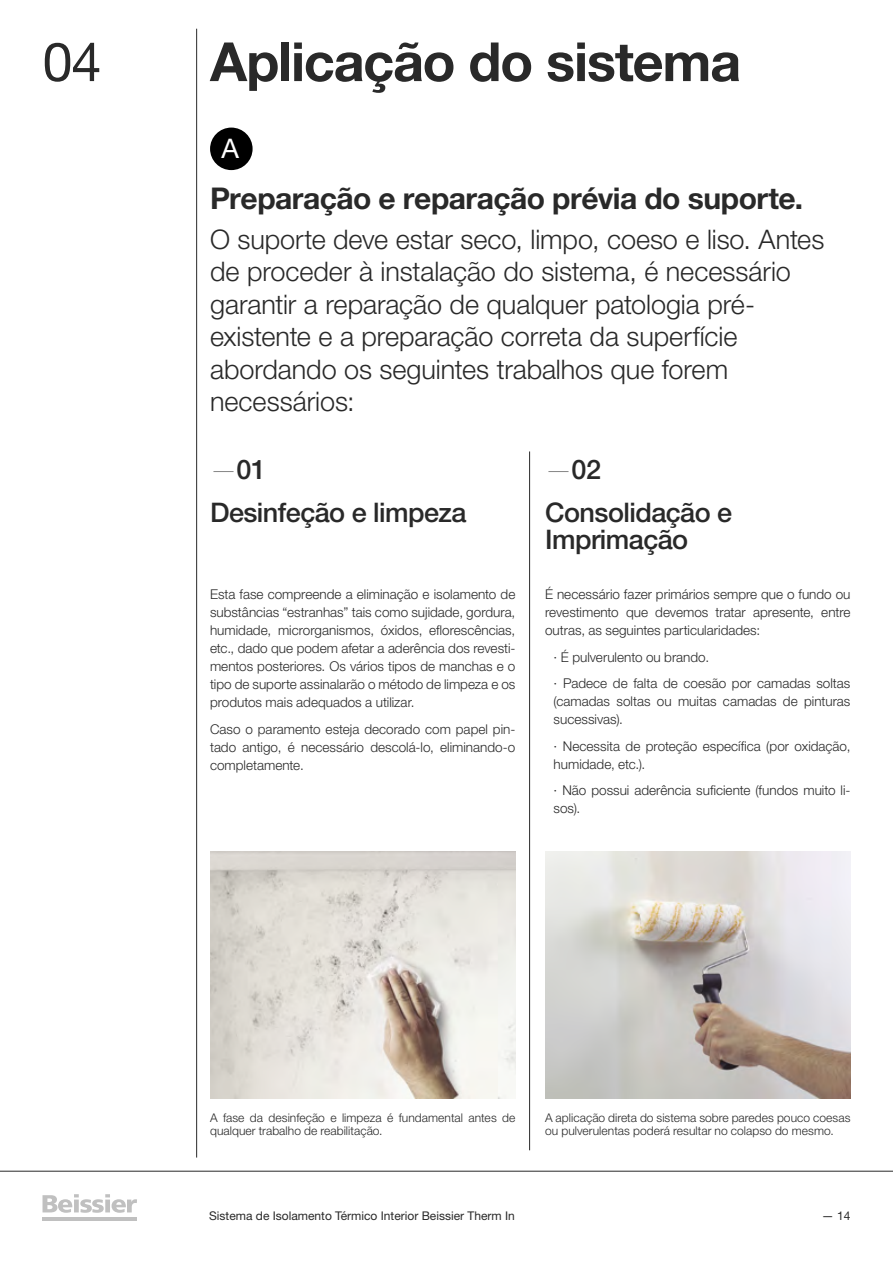
<style>
.page{position:relative;width:893px;height:1263px;background:#fff}
.page>*{position:absolute;margin:0;border:0;box-sizing:border-box;transform-origin:0 0}
.t1{font:700 54px "Helvetica Neue LT Std";letter-spacing:-.02em;color:#292929}
.t2{font:54px "Helvetica Neue LT Std";color:#292929}
.t3{font:700 30px "Helvetica Neue LT Std";letter-spacing:-.015em;color:#292929}
.t4{font:300 27px/32.4px "Helvetica Neue LT Std";letter-spacing:-.005em;color:#292929}
.t5{font:500 27px/27px "Helvetica Neue LT Std";letter-spacing:-.02em;color:#292929}
.t6{font:27px "Helvetica Neue LT Std";color:#fff}
.t7{font:300 13.5px/18px "Helvetica Neue LT Std";color:#292929}
.t8{font:300 12px/13.5px "Helvetica Neue LT Std";letter-spacing:.005em;color:#292929}
.t9{font:12px "Helvetica Neue LT Std";color:#292929}
.s1{font-weight:200}
</style>
<div class="page">
<hr style="left:0;top:1171px;width:893px;height:1px;background:#292929">
<svg style="left:43px;top:1194px;width:94px;height:19px"></svg>
<hr style="left:43px;top:1217px;width:94px;height:3px;background:#c0c0c0">
<hr style="left:196px;top:29px;width:1px;height:1128px;background:#292929">
<hr style="left:529px;top:451px;width:1px;height:699px;background:#292929">
<img style="left:210px;top:851px;width:305px;height:247px">
<img style="left:545px;top:851px;width:305px;height:247px">
<div style="left:210px;top:128px;width:43px;height:42px;background:#000;border-radius:50%"></div>
<h1 class="t2" style="left:43px;top:30px;width:60px">04</h1>
<h1 class="t1" style="left:210px;top:28px;width:533px">Aplicação do sistema</h1>
<h3 class="t6" style="left:222px;top:133px;width:19px">A</h3>
<h2 class="t3" style="left:210px;top:179px;width:595px">Preparação e reparação prévia do suporte.</h2>
<p class="t4" style="left:210px;top:223px;width:616px">O suporte deve estar seco, limpo, coeso e liso. Antes de proceder à instalação do sistema, é necessário garantir a reparação de qualquer patologia pré&shy;existente e a preparação correta da superfície abordando os seguintes trabalhos que forem necessários:</p>
<h3 class="t5" style="left:210px;top:455px;width:57px"><span class="s1">—</span>01</h3>
<h3 class="t5" style="left:545px;top:455px;width:57px"><span class="s1">—</span>02</h3>
<h3 class="t5" style="left:210px;top:498px;width:258px">Desinfeção e limpeza</h3>
<h3 class="t5" style="left:545px;top:498px;width:189px">Consolidação e<br>Imprimação</h3>
<p class="t7" style="left:210px;top:585px;width:307px;text-align:justify">Esta fase compreende a eliminação e isolamento de substâncias “estranhas” tais como sujidade, gordura, humidade, microrganismos, óxidos, eflorescências, etc., dado que podem afetar a aderência dos revesti&shy;mentos posteriores. Os vários tipos de manchas e o tipo de suporte assinalarão o método de limpeza e os produtos mais adequados a utilizar.</p>
<p class="t7" style="left:210px;top:720px;width:307px;text-align:justify">Caso o paramento esteja decorado com papel pin&shy;tado antigo, é necessário descolá-lo, eliminando-o completamente.</p>
<p class="t7" style="left:545px;top:585px;width:307px;text-align:justify">É necessário fazer primários sempre que o fundo ou revestimento que devemos tratar apresente, entre outras, as seguintes particularidades:</p>
<p class="t7" style="left:554px;top:644px;width:298px;line-height:26.5px">· É pulverulento ou brando.<br>· Padece de falta de coesão por camadas soltas</p>
<p class="t7" style="left:554px;top:692px;width:298px">(camadas soltas ou muitas camadas de pinturas sucessivas).</p>
<p class="t7" style="left:554px;top:737px;width:298px">· Necessita de proteção específica (por oxidação, humidade, etc.).</p>
<p class="t7" style="left:554px;top:781px;width:298px">· Não possui aderência suficiente (fundos muito li&shy;sos).</p>
<p class="t8" style="left:210px;top:1110px;width:307px">A fase da desinfeção e limpeza é fundamental antes de qualquer trabalho de reabilitação.</p>
<p class="t8" style="left:545px;top:1110px;width:307px">A aplicação direta do sistema sobre paredes pouco coesas ou pulverulentas poderá resultar no colapso do mesmo.</p>
<p class="t9" style="left:209px;top:1208px;width:307px">Sistema de Isolamento Térmico Interior Beissier Therm In</p>
<p class="t9" style="left:822px;top:1209px;width:30px">— 14</p>
</div>
